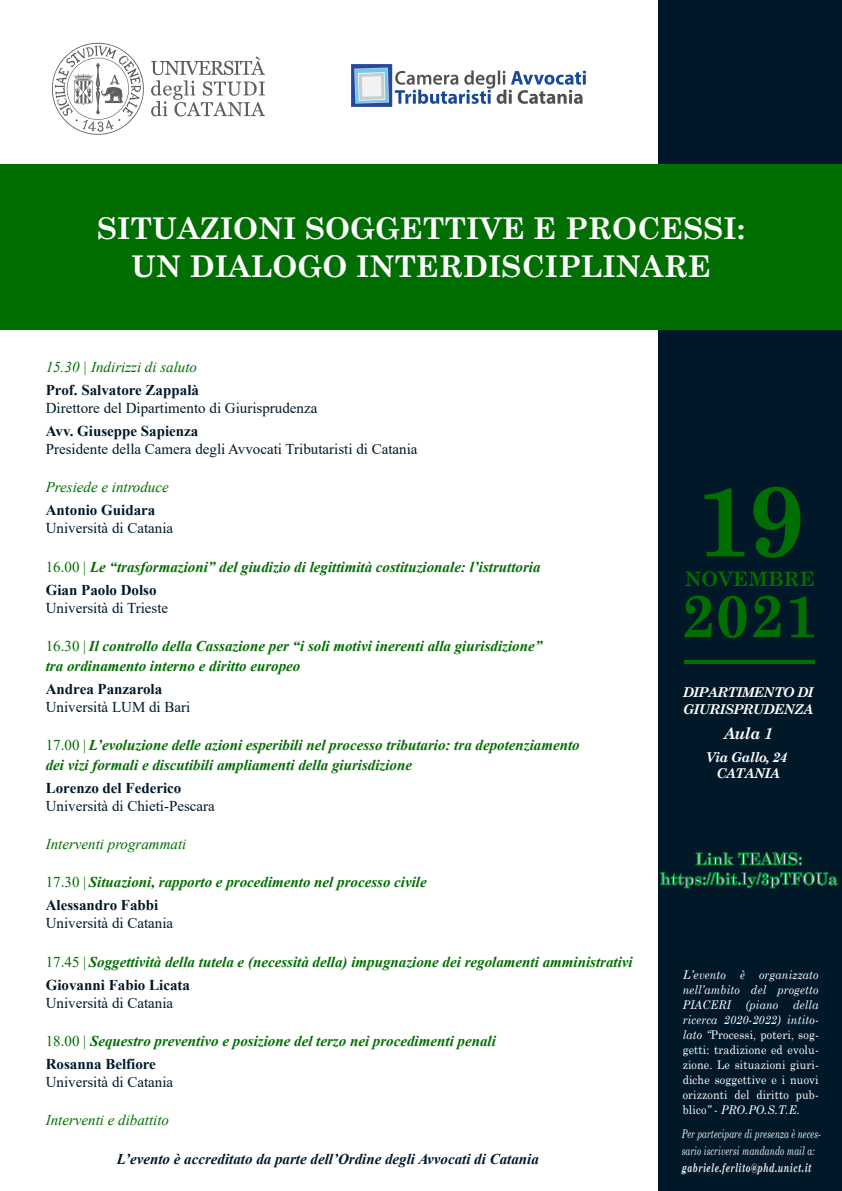
<style>
.page{position:relative;width:842px;height:1191px;background:#fff}
.page>*{position:absolute;margin:0;border:0;box-sizing:border-box;transform-origin:0 0}
.t1{font:700 100px "Century Schoolbook";color:#006e00}
.t2{font:700 60px "Century Schoolbook";color:#006e00}
.t3{font:700 30px/38px "Century Schoolbook";color:#fff;text-align:center}
.t4{font:700 20px "Century Schoolbook";color:#006e00}
.t5{font:700 16.5px/19.8px "Century Schoolbook";color:#dadada;text-align:center;scale:.94 1}
.t6{font:italic 700 16px "Century Schoolbook";color:#fff}
.t7{font:italic 700 15px/23px "Times New Roman";color:#006e00}
.t8{font:15px "Times New Roman";color:#001828}
.t9{font:700 15px "Times New Roman";color:#001828}
.t10{font:italic 15px "Times New Roman";color:#006e00}
.t11{font:italic 700 15px "Times New Roman";color:#001828}
.t12{font:italic 700 13.5px/17.2px "Century Schoolbook";letter-spacing:-.05em;color:#fff}
.t13{font:12px/15px "Century Schoolbook";letter-spacing:.015em;color:#fff;text-align:justify;scale:.9 1}
.t14{font:italic 12px/17px "Century Schoolbook";letter-spacing:.015em;color:#f6f6f6;scale:.69 1}
.t15{font:italic 700 12px "Century Schoolbook";letter-spacing:.04em;color:#f6f6f6;scale:.69 1}
.s1{font-weight:400;font-style:normal}
.s2{font-style:normal;color:#001828}
.s3{font-style:italic}
</style>
<div class="page">
<div style="left:659px;top:0;width:183px;height:1191px;background:#001828"></div>
<div style="left:0;top:164px;width:842px;height:166px;background:#006e00"></div>
<svg style="left:151px;top:56px;width:114px;height:61px"></svg>
<svg style="left:52px;top:43px;width:92px;height:92px"></svg>
<hr style="left:684px;top:660px;width:130px;height:4px;background:#006e00">
<img style="left:351px;top:64px;width:234px;height:42px">
<svg style="left:696px;top:852px;width:106px;height:13px"></svg>
<svg style="left:661px;top:872px;width:177px;height:16px"></svg>
<h3 class="t3" style="left:97px;top:208px;width:649px">SITUAZIONI SOGGETTIVE E PROCESSI:<br>UN DIALOGO INTERDISCIPLINARE</h3>
<p class="t10" style="left:46px;top:357px;width:153px">15.30 | Indirizzi di saluto</p>
<p class="t9" style="left:46px;top:379px;width:155px">Prof. Salvatore Zappalà</p>
<p class="t8" style="left:46px;top:398px;width:273px">Direttore del Dipartimento di Giurisprudenza</p>
<p class="t9" style="left:46px;top:420px;width:154px">Avv. Giuseppe Sapienza</p>
<p class="t8" style="left:46px;top:439px;width:373px">Presidente della Camera degli Avvocati Tributaristi di Catania</p>
<p class="t10" style="left:46px;top:477px;width:125px">Presiede e introduce</p>
<p class="t9" style="left:46px;top:499px;width:111px">Antonio Guidara</p>
<p class="t8" style="left:46px;top:518px;width:129px">Università di Catania</p>
<p class="t7" style="left:46px;top:554px;width:496px"><span class="s1">16.00 |</span> Le “trasformazioni” del giudizio di legittimità costituzionale: l’istruttoria<br><span class="s2">Gian Paolo Dolso</span></p>
<p class="t8" style="left:46px;top:597px;width:124px">Università di Trieste</p>
<p class="t7" style="left:46px;top:635px;width:498px;line-height:20px"><span class="s1">16.30 |</span> Il controllo della Cassazione per “i soli motivi inerenti alla giurisdizione” tra ordinamento interno e diritto europeo</p>
<p class="t9" style="left:46px;top:678px;width:118px">Andrea Panzarola</p>
<p class="t8" style="left:46px;top:696px;width:146px">Università LUM di Bari</p>
<p class="t7" style="left:46px;top:735px;width:535px;line-height:20px"><span class="s1">17.00 |</span> L’evoluzione delle azioni esperibili nel processo tributario: tra depotenziamento dei vizi formali e discutibili ampliamenti della giurisdizione</p>
<p class="t9" style="left:46px;top:777px;width:137px">Lorenzo del Federico</p>
<p class="t8" style="left:46px;top:796px;width:171px">Università di Chieti-Pescara</p>
<p class="t10" style="left:46px;top:834px;width:142px">Interventi programmati</p>
<p class="t7" style="left:46px;top:870px;width:382px"><span class="s1">17.30 |</span> Situazioni, rapporto e procedimento nel processo civile<br><span class="s2">Alessandro Fabbi</span></p>
<p class="t8" style="left:46px;top:913px;width:129px">Università di Catania</p>
<p class="t7" style="left:46px;top:950px;width:588px"><span class="s1">17.45 |</span> Soggettività della tutela e (necessità della) impugnazione dei regolamenti amministrativi<br><span class="s2">Giovanni Fabio Licata</span></p>
<p class="t8" style="left:46px;top:992px;width:129px">Università di Catania</p>
<p class="t7" style="left:46px;top:1029px;width:452px"><span class="s1">18.00 |</span> Sequestro preventivo e posizione del terzo nei procedimenti penali<br><span class="s2">Rosanna Belfiore</span></p>
<p class="t8" style="left:46px;top:1071px;width:129px">Università di Catania</p>
<p class="t10" style="left:46px;top:1110px;width:125px">Interventi e dibattito</p>
<p class="t11" style="left:117px;top:1148px;width:424px">L’evento è accreditato da parte dell’Ordine degli Avvocati di Catania</p>
<h1 class="t1" style="left:695px;top:442px;width:111px">19</h1>
<h3 class="t4" style="left:685px;top:563px;width:132px">NOVEMBRE</h3>
<h2 class="t2" style="left:681px;top:569px;width:139px">2021</h2>
<p class="t12" style="left:683px;top:683px;width:132px">DIPARTIMENTO DI<br>GIURISPRUDENZA</p>
<p class="t6" style="left:723px;top:720px;width:51px">Aula 1</p>
<p class="t12" style="left:706px;top:748px;width:83px;line-height:16.2px;text-align:center">Via Gallo, 24<br>CATANIA</p>
<p class="t5" style="left:660px;top:848px;width:190px">Link TEAMS: https://bit.ly/3pTFOUa</p>
<p class="t13" style="left:683px;top:966px;width:153px"><span class="s3">L’evento è organizzato nell’ambito del progetto PIACERI (piano della ricerca 2020-2022) intito&shy;lato “</span>Processi, poteri, sog&shy;getti: tradizione ed evolu&shy;zione. Le situazioni giuri&shy;diche soggettive e i nuovi orizzonti del diritto pub&shy;blico<span class="s3">” - PRO.PO.S.T.E.</span></p>
<p class="t14" style="left:682px;top:1124px;width:203px">Per partecipare di presenza è neces&shy;sario iscriversi mandando mail a:</p>
<p class="t15" style="left:682px;top:1158px;width:190px">gabriele.ferlito@phd.unict.it</p>
</div>
